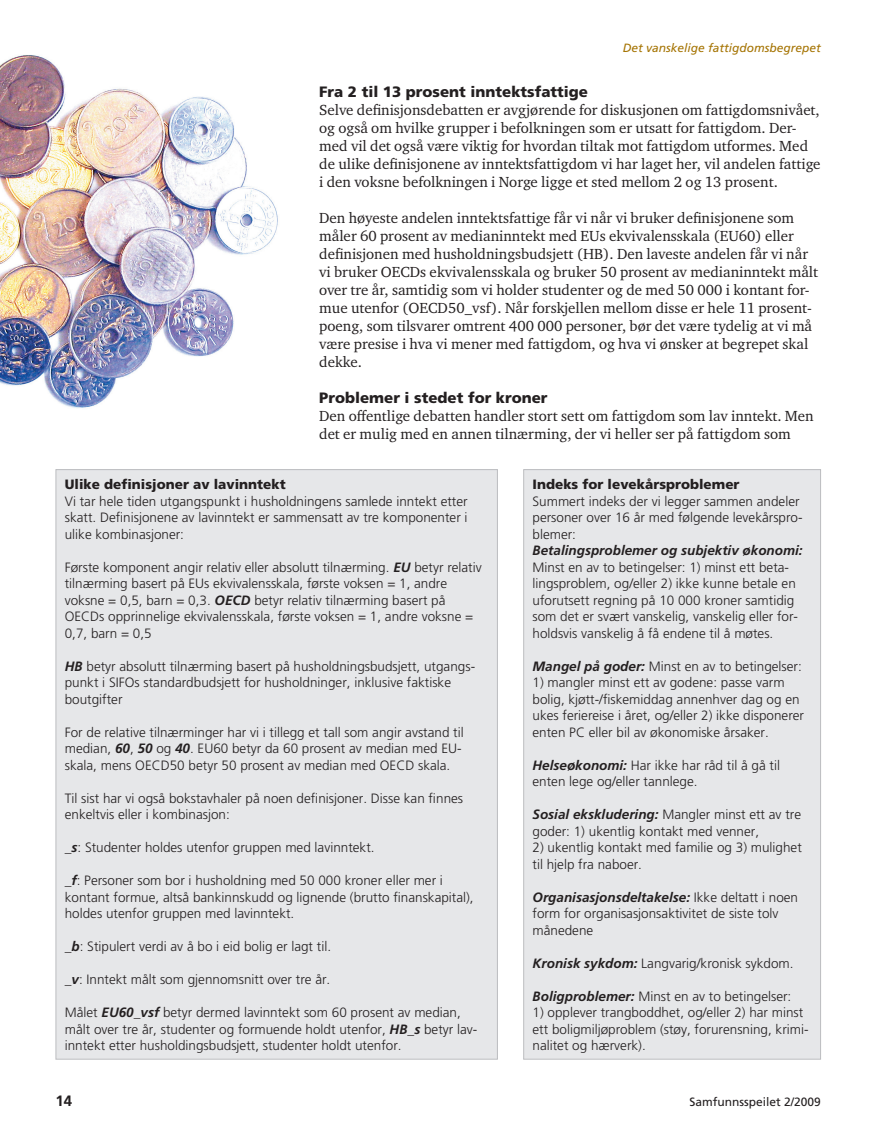
<style>
.page{position:relative;width:893px;height:1148px;background:#fff}
.page>*{position:absolute;margin:0;border:0;box-sizing:border-box;transform-origin:0 0}
.t1{font:15px/18px "Charter ITC Std";color:#231f20}
.t2{font:900 15px "Frutiger";color:#231f20}
.t3{font:700 15px "Frutiger";color:#231f20}
.t4{font:300 13.5px/16.5px "Frutiger";color:#231f20}
.t5{font:900 13.5px "Frutiger";color:#231f20}
.t6{font:italic 700 13.5px "Frutiger";color:#231f20}
.t7{font:italic 12px "Frutiger";color:#a57403}
.t8{font:12px "Frutiger";color:#231f20}
.s1{font-weight:700;font-style:italic}
</style>
<div class="page">
<div style="left:56px;top:469px;width:441px;height:590px;background:#e6e7e9"></div>
<div style="left:524px;top:469px;width:297px;height:590px;background:#e6e7e9"></div>
<div style="left:523px;top:469px;width:298px;height:590px;border:1px solid #bcbdc0"></div>
<img style="left:0;top:55px;width:278px;height:353px">
<p class="t7" style="left:623px;top:41px;width:200px">Det vanskelige fattigdomsbegrepet</p>
<p class="t2" style="left:319px;top:83px;width:270px">Fra 2 til 13 prosent inntektsfattige</p>
<p class="t1" style="left:319px;top:101px;width:503px">Selve definisjonsdebatten er avgjørende for diskusjonen om fattigdomsnivået, og også om hvilke grupper i befolkningen som er utsatt for fattigdom. Der&shy;med vil det også være viktig for hvordan tiltak mot fattigdom utformes. Med de ulike definisjonene av inntektsfattigdom vi har laget her, vil andelen fattige i den voksne befolkningen i Norge ligge et sted mellom 2 og 13 prosent.</p>
<p class="t1" style="left:319px;top:209px;width:500px">Den høyeste andelen inntektsfattige får vi når vi bruker definisjonene som måler 60 prosent av medianinntekt med EUs ekvivalensskala (EU60) eller definisjonen med husholdningsbudsjett (HB). Den laveste andelen får vi når vi bruker OECDs ekvivalensskala og bruker 50 prosent av medianinntekt målt over tre år, samtidig som vi holder studenter og de med 50 000 i kontant for&shy;mue utenfor (OECD50_vsf). Når forskjellen mellom disse er hele 11 prosent&shy;poeng, som tilsvarer omtrent 400 000 personer, bør det være tydelig at vi må være presise i hva vi mener med fattigdom, og hva vi ønsker at begrepet skal dekke.</p>
<p class="t2" style="left:319px;top:389px;width:230px">Problemer i stedet for kroner</p>
<p class="t1" style="left:319px;top:407px;width:496px">Den offentlige debatten handler stort sett om fattigdom som lav inntekt. Men det er mulig med en annen tilnærming, der vi heller ser på fattigdom som</p>
<p class="t5" style="left:65px;top:476px;width:222px">Ulike definisjoner av lavinntekt</p>
<p class="t4" style="left:65px;top:492px;width:404px;text-align:justify">Vi tar hele tiden utgangspunkt i husholdningens samlede inntekt etter skatt. Definisjonene av lavinntekt er sammensatt av tre komponenter i ulike kombinasjoner:</p>
<p class="t4" style="left:65px;top:558px;width:418px">Første komponent angir relativ eller absolutt tilnærming. <span class="s1">EU</span> betyr relativ tilnærming basert på EUs ekvivalensskala, første voksen = 1, andre voksne = 0,5, barn = 0,3. <span class="s1">OECD</span> betyr relativ tilnærming basert på OECDs opprinnelige ekvivalensskala, første voksen = 1, andre voksne = 0,7, barn = 0,5</p>
<p class="t4" style="left:65px;top:657px;width:412px"><span class="s1">HB</span> betyr absolutt tilnærming basert på husholdningsbudsjett, utgangs&shy;punkt i SIFOs standardbudsjett for husholdninger, inklusive faktiske boutgifter</p>
<p class="t4" style="left:65px;top:723px;width:400px">For de relative tilnærminger har vi i tillegg et tall som angir avstand til median, <span class="s1">60</span>, <span class="s1">50</span> og <span class="s1">40</span>. EU60 betyr da 60 prosent av median med EU&shy;skala, mens OECD50 betyr 50 prosent av median med OECD skala.</p>
<p class="t4" style="left:65px;top:789px;width:400px">Til sist har vi også bokstavhaler på noen definisjoner. Disse kan finnes enkeltvis eller i kombinasjon:</p>
<p class="t4" style="left:65px;top:839px;width:311px"><span class="s1">_s</span>: Studenter holdes utenfor gruppen med lavinntekt.</p>
<p class="t4" style="left:65px;top:872px;width:410px"><span class="s1">_f</span>: Personer som bor i husholdning med 50 000 kroner eller mer i kontant formue, altså bankinnskudd og lignende (brutto finanskapital), holdes utenfor gruppen med lavinntekt.</p>
<p class="t4" style="left:65px;top:938px;width:268px"><span class="s1">_b</span>: Stipulert verdi av å bo i eid bolig er lagt til.</p>
<p class="t4" style="left:65px;top:971px;width:267px"><span class="s1">_v</span>: Inntekt målt som gjennomsnitt over tre år.</p>
<p class="t4" style="left:65px;top:1004px;width:414px">Målet <span class="s1">EU60_vsf</span> betyr dermed lavinntekt som 60 prosent av median, målt over tre år, studenter og formuende holdt utenfor, <span class="s1">HB_s</span> betyr lav&shy;inntekt etter husholdingsbudsjett, studenter holdt utenfor.</p>
<p class="t3" style="left:56px;top:1092px;width:18px">14</p>
<p class="t5" style="left:533px;top:476px;width:209px">Indeks for levekårsproblemer</p>
<p class="t4" style="left:533px;top:492px;width:272px">Summert indeks der vi legger sammen andeler personer over 16 år med følgende levekårspro&shy;blemer:</p>
<p class="t6" style="left:533px;top:542px;width:272px">Betalingsproblemer og subjektiv økonomi:</p>
<p class="t4" style="left:533px;top:558px;width:267px">Minst en av to betingelser: 1) minst ett beta&shy;lingsproblem, og/eller 2) ikke kunne betale en uforutsett regning på 10 000 kroner samtidig som det er svært vanskelig, vanskelig eller for&shy;holdsvis vanskelig å få endene til å møtes.</p>
<p class="t4" style="left:533px;top:657px;width:271px"><span class="s1">Mangel på goder:</span> Minst en av to betingelser:</p>
<p class="t4" style="left:533px;top:674px;width:273px">1) mangler minst ett av godene: passe varm bolig, kjøtt-/fiskemiddag annenhver dag og en ukes feriereise i året, og/eller 2) ikke disponerer enten PC eller bil av økonomiske årsaker.</p>
<p class="t4" style="left:533px;top:756px;width:249px"><span class="s1">Helseøkonomi:</span> Har ikke har råd til å gå til enten lege og/eller tannlege.</p>
<p class="t4" style="left:533px;top:806px;width:270px"><span class="s1">Sosial ekskludering:</span> Mangler minst ett av tre goder: 1) ukentlig kontakt med venner,</p>
<p class="t4" style="left:533px;top:839px;width:271px">2) ukentlig kontakt med familie og 3) mulighet til hjelp fra naboer.</p>
<p class="t4" style="left:533px;top:888px;width:267px"><span class="s1">Organisasjonsdeltakelse:</span> Ikke deltatt i noen form for organisasjonsaktivitet de siste tolv månedene</p>
<p class="t4" style="left:533px;top:954px;width:263px"><span class="s1">Kronisk sykdom:</span> Langvarig/kronisk sykdom.</p>
<p class="t4" style="left:533px;top:987px;width:260px"><span class="s1">Boligproblemer:</span> Minst en av to betingelser:</p>
<p class="t4" style="left:533px;top:1004px;width:278px">1) opplever trangboddhet, og/eller 2) har minst ett boligmiljøproblem (støy, forurensning, krimi&shy;nalitet og hærverk).</p>
<p class="t8" style="left:690px;top:1095px;width:133px">Samfunnsspeilet 2/2009</p>
</div>
